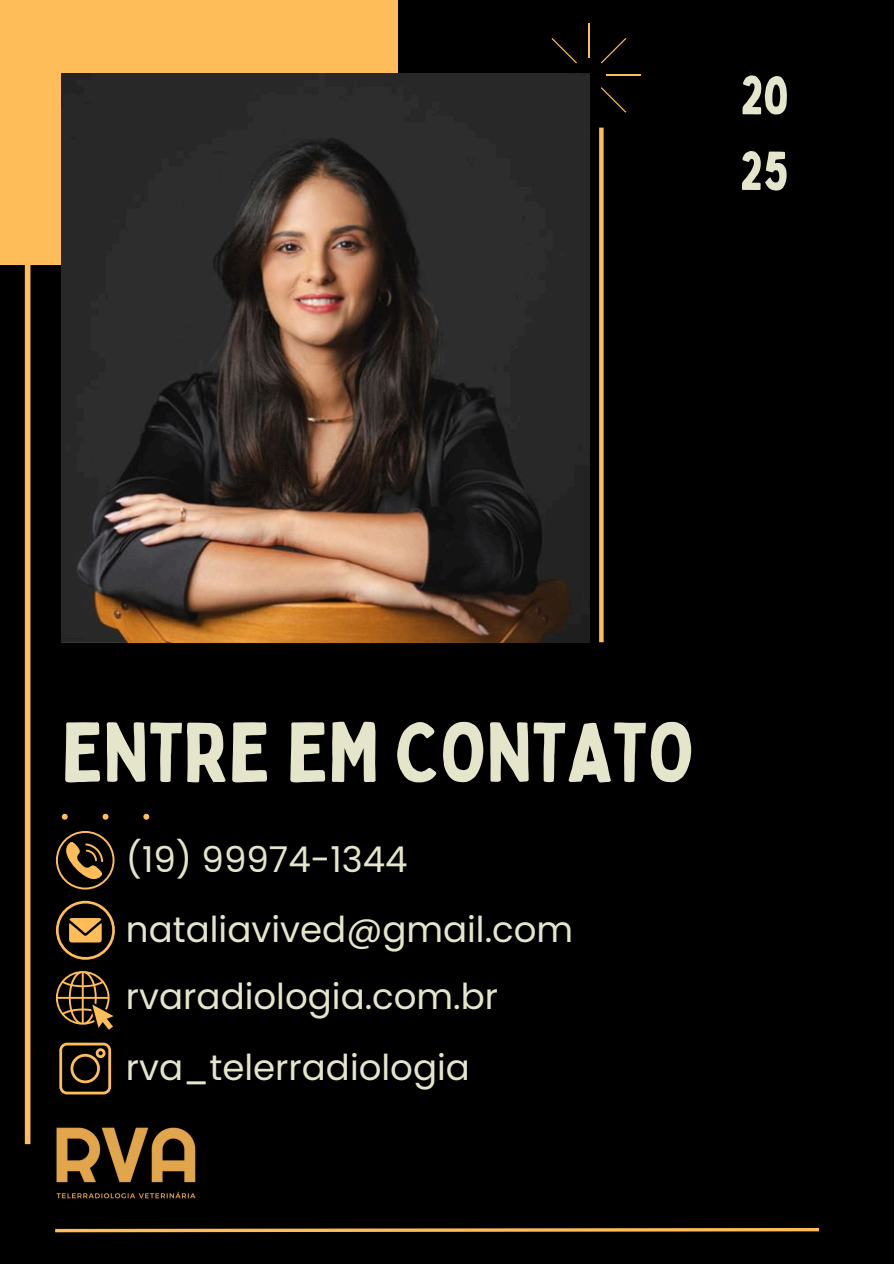
<style>
.page{position:relative;width:894px;height:1264px;background:#fff}
.page>*{position:absolute;margin:0;border:0;box-sizing:border-box;transform-origin:0 0}
.t1{font:82.8px "Bobby Jones";color:#e5e5cb}
.t2{font:54.15px/75.6px "Bobby Jones";color:#e5e5cb}
.t3{font:35.55px "Poppins";color:#e5e5cb}
</style>
<div class="page">
<div style="left:0;top:0;width:893px;height:1263px;background:#000"></div>
<div style="left:25px;top:19px;width:5px;height:1125px;background:#ffbd59"></div>
<div style="left:0;top:0;width:397px;height:264px;background:#ffbd59"></div>
<svg style="left:248px;top:1228px;width:571px;height:5px"></svg>
<svg style="left:600px;top:38px;width:26px;height:25px"></svg>
<hr style="left:606px;top:75px;width:35px;height:1px;background:#ffbd59">
<svg style="left:601px;top:87px;width:25px;height:26px"></svg>
<svg style="left:551px;top:38px;width:26px;height:25px"></svg>
<hr style="left:588px;top:23px;width:1px;height:35px;background:#ffbd59">
<img style="left:62px;top:74px;width:527px;height:568px">
<svg style="left:143px;top:813px;width:6px;height:6px"></svg>
<svg style="left:103px;top:813px;width:5px;height:6px"></svg>
<svg style="left:62px;top:813px;width:6px;height:6px"></svg>
<svg style="left:599px;top:128px;width:4px;height:514px;background:#f6b656"></svg>
<svg style="left:56px;top:831px;width:58px;height:58px"></svg>
<svg style="left:56px;top:900px;width:58px;height:59px"></svg>
<img style="left:24px;top:1041px;width:224px;height:192px">
<svg style="left:56px;top:971px;width:57px;height:58px"></svg>
<svg style="left:59px;top:1042px;width:52px;height:52px"></svg>
<p class="t2" style="left:739px;top:56px;width:50px">20<br>25</p>
<p class="t1" style="left:62px;top:700px;width:634px">ENTRE EM CONTATO</p>
<h2 class="t3" style="left:126px;top:834px;width:283px">(19) 99974-1344</h2>
<p class="t3" style="left:126px;top:904px;width:448px">nataliavived@gmail.com</p>
<p class="t3" style="left:126px;top:971px;width:373px">rvaradiologia.com.br</p>
<h1 class="t3" style="left:126px;top:1042px;width:345px">rva_telerradiologia</h1>
</div>
